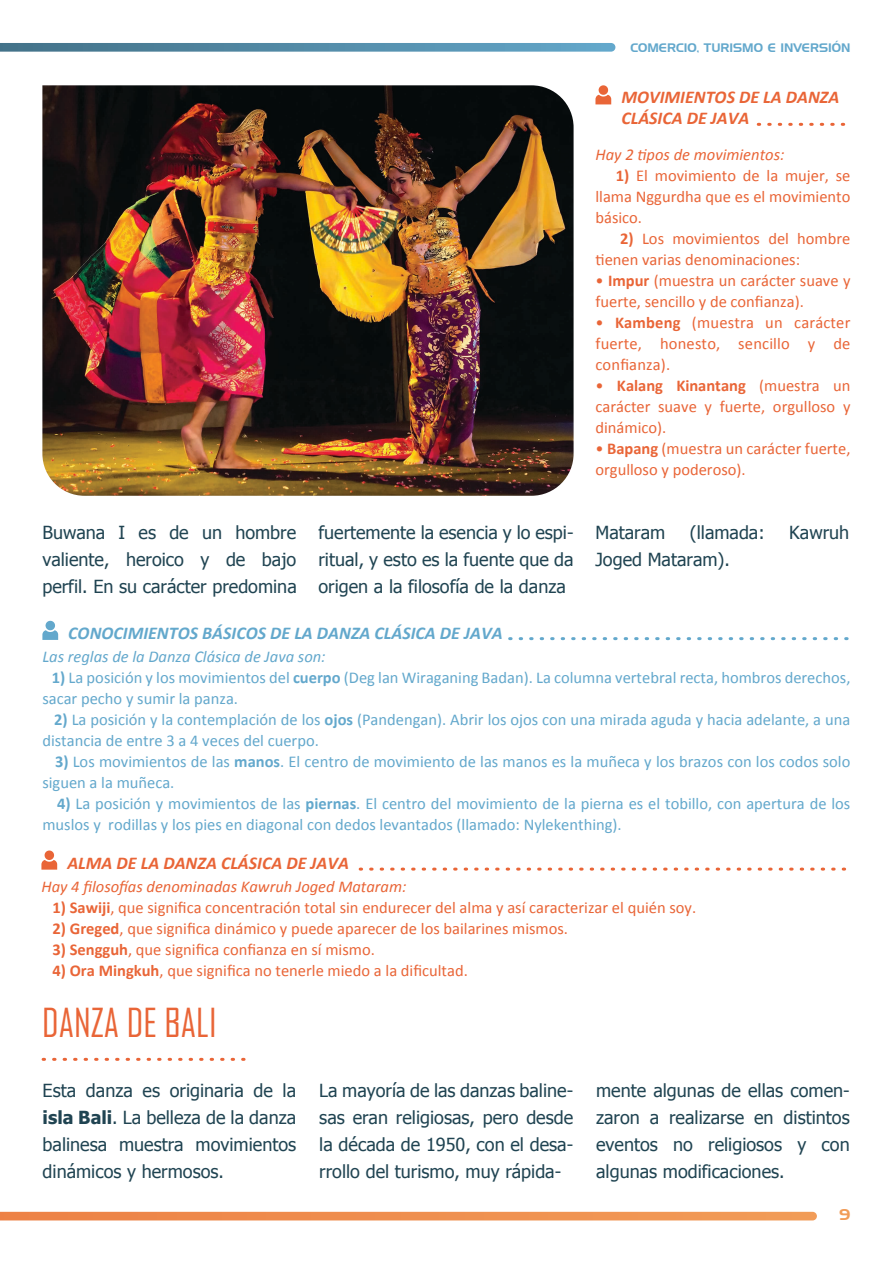
<style>
.page{position:relative;width:893px;height:1263px;background:#fff}
.page>*{position:absolute;margin:0;border:0;box-sizing:border-box;transform-origin:0 0}
.t1{font:38.25px "Agency FB";color:#e96537}
.t2{font:18px/27px "Tahoma";color:#204452;text-align:justify}
.t3{font:italic 700 18px/21px "Calibri";color:#e96537}
.t4{font:italic 700 18px "Calibri";color:#63a8cc}
.t5{font:16.5px/21px "Calibri";color:#e96537;text-align:justify}
.t6{font:16.5px/21px "Calibri";color:#63a8cc}
.t7{font:italic 16.5px "Calibri";color:#e96537}
.t8{font:italic 16.5px "Calibri";color:#63a8cc}
.t9{font:15px "Handel Gothic BT";color:#f19c58}
.t10{font:12px "Handel Gothic BT";color:#63a8cc}
.s1{font-weight:700}
</style>
<div class="page">
<svg style="left:0;top:43px;width:615px;height:9px;background:#5a90ab"></svg>
<svg style="left:0;top:1212px;width:817px;height:8px;background:#ef8e4e"></svg>
<img style="left:42px;top:85px;width:532px;height:411px">
<svg style="left:42px;top:621px;width:16px;height:19px"></svg>
<svg style="left:510px;top:637px;width:339px;height:3px"></svg>
<svg style="left:595px;top:85px;width:16px;height:19px"></svg>
<svg style="left:758px;top:123px;width:88px;height:3px"></svg>
<svg style="left:41px;top:850px;width:16px;height:20px"></svg>
<svg style="left:360px;top:867px;width:486px;height:3px"></svg>
<svg style="left:43px;top:1058px;width:203px;height:3px"></svg>
<p class="t10" style="left:630px;top:40px;width:222px">COMERCIO, TURISMO E INVERSIÓN</p>
<p class="t3" style="left:621px;top:87px;width:220px">MOVIMIENTOS DE LA DANZA<br>CLÁSICA DE JAVA</p>
<p class="t2" style="left:42px;top:518px;width:256px">Buwana I es de un hombre valiente, heroico y de bajo perfil. En su carácter predomina</p>
<p class="t7" style="left:595px;top:143px;width:191px">Hay 2 tipos de movimientos:</p>
<p class="t5" style="left:595px;top:165px;width:256px;text-indent:20px"><span class="s1">1)</span> El movimiento de la mujer, se llama Nggurdha que es el movimiento básico.</p>
<p class="t5" style="left:595px;top:228px;width:256px;text-indent:25px"><span class="s1">2)</span> Los movimientos del hombre tienen varias denominaciones:</p>
<p class="t5" style="left:595px;top:270px;width:256px">• <span class="s1">Impur</span> (muestra un carácter suave y fuerte, sencillo y de confianza).</p>
<p class="t5" style="left:595px;top:312px;width:256px">• <span class="s1">Kambeng</span> (muestra un carácter fuerte, honesto, sencillo y de confianza).</p>
<p class="t5" style="left:595px;top:375px;width:257px">• <span class="s1">Kalang Kinantang</span> (muestra un carácter suave y fuerte, orgulloso y dinámico).</p>
<p class="t5" style="left:595px;top:438px;width:257px">• <span class="s1">Bapang</span> (muestra un carácter fuerte, orgulloso y poderoso).</p>
<p class="t2" style="left:318px;top:518px;width:257px">fuertemente la esencia y lo espi&shy;ritual, y esto es la fuente que da origen a la filosofía de la danza</p>
<p class="t2" style="left:595px;top:518px;width:71px">Mataram</p>
<p class="t2" style="left:690px;top:518px;width:76px">(llamada:</p>
<p class="t2" style="left:789px;top:518px;width:61px">Kawruh</p>
<p class="t2" style="left:595px;top:545px;width:136px">Joged Mataram).</p>
<p class="t4" style="left:68px;top:622px;width:436px">CONOCIMIENTOS BÁSICOS DE LA DANZA CLÁSICA DE JAVA</p>
<p class="t8" style="left:42px;top:646px;width:285px">Las reglas de la Danza Clásica de Java son:</p>
<p class="t6" style="left:42px;top:667px;width:809px;text-indent:10px"><span class="s1">1)</span> La posición y los movimientos del <span class="s1">cuerpo</span> (Deg lan Wiraganing Badan). La columna vertebral recta, hombros derechos, sacar pecho y sumir la panza.</p>
<p class="t6" style="left:42px;top:709px;width:809px;text-indent:12px"><span class="s1">2)</span> La posición y la contemplación de los <span class="s1">ojos</span> (Pandengan). Abrir los ojos con una mirada aguda y hacia adelante, a una distancia de entre 3 a 4 veces del cuerpo.</p>
<p class="t6" style="left:42px;top:751px;width:809px;text-indent:13px"><span class="s1">3)</span> Los movimientos de las <span class="s1">manos</span>. El centro de movimiento de las manos es la muñeca y los brazos con los codos solo siguen a la muñeca.</p>
<p class="t6" style="left:42px;top:793px;width:809px;text-indent:15px"><span class="s1">4)</span> La posición y movimientos de las <span class="s1">piernas</span>. El centro del movimiento de la pierna es el tobillo, con apertura de los muslos y rodillas y los pies en diagonal con dedos levantados (llamado: Nylekenthing).</p>
<p class="t3" style="left:67px;top:853px;width:283px">ALMA DE LA DANZA CLÁSICA DE JAVA</p>
<p class="t7" style="left:41px;top:875px;width:367px">Hay 4 filosofías denominadas Kawruh Joged Mataram:</p>
<p class="t5" style="left:53px;top:897px;width:645px"><span class="s1">1) Sawiji</span>, que significa concentración total sin endurecer del alma y así caracterizar el quién soy.</p>
<p class="t5" style="left:53px;top:918px;width:517px"><span class="s1">2) Greged</span>, que significa dinámico y puede aparecer de los bailarines mismos.</p>
<p class="t5" style="left:53px;top:939px;width:324px"><span class="s1">3) Sengguh</span>, que significa confianza en sí mismo.</p>
<p class="t5" style="left:53px;top:960px;width:417px"><span class="s1">4) Ora Mingkuh</span>, que significa no tenerle miedo a la dificultad.</p>
<h1 class="t1" style="left:42px;top:1000px;width:176px">DANZA DE BALI</h1>
<p class="t2" style="left:43px;top:1076px;width:255px">Esta danza es originaria de la <span class="s1">isla Bali</span>. La belleza de la danza balinesa muestra movimientos dinámicos y hermosos.</p>
<p class="t2" style="left:319px;top:1076px;width:255px">La mayoría de las danzas baline&shy;sas eran religiosas, pero desde la década de 1950, con el desa&shy;rrollo del turismo, muy rápida-</p>
<p class="t2" style="left:596px;top:1076px;width:255px">mente algunas de ellas comen&shy;zaron a realizarse en distintos eventos no religiosos y con algunas modificaciones.</p>
<p class="t9" style="left:839px;top:1206px;width:12px">9</p>
</div>
